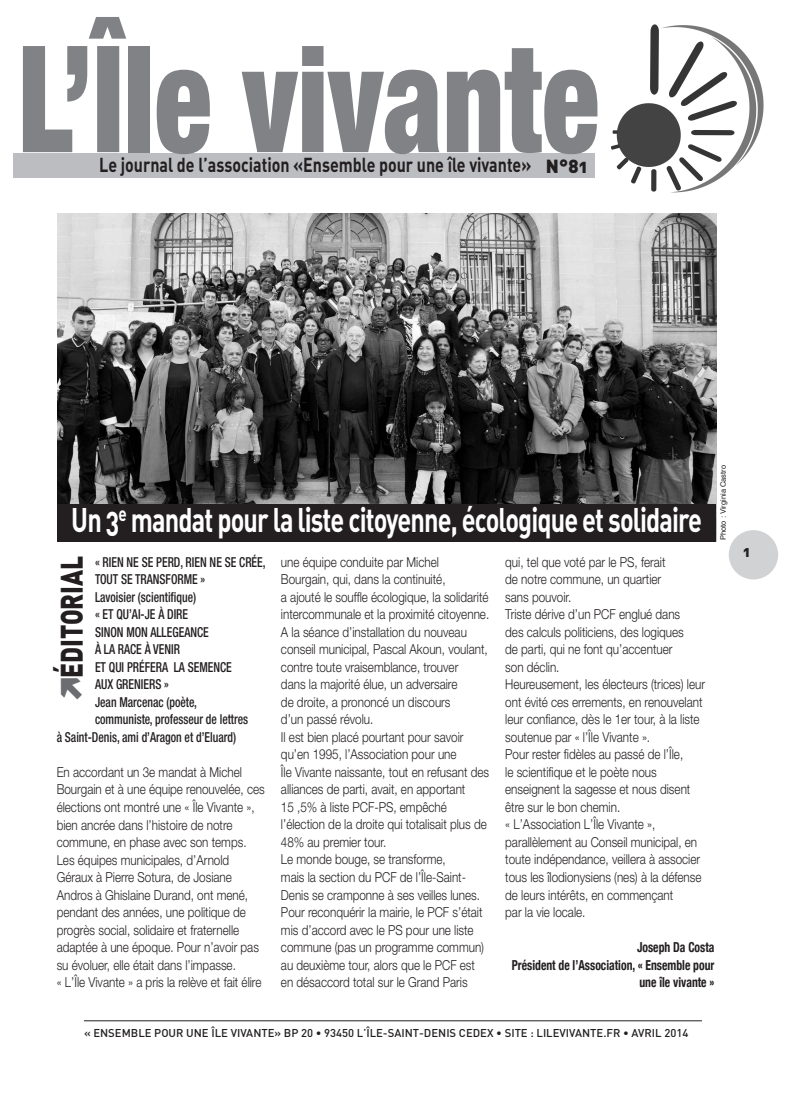
<style>
.page{position:relative;width:787px;height:1095px;background:#fff}
.page>*{position:absolute;margin:0;border:0;box-sizing:border-box;transform-origin:0 0}
.t1{font:900 condensed 148.5px "Helvetica Neue LT Std";color:#808285;scale:.8 1}
.t2{font:33.75px "DIN Bold Alternate";letter-spacing:-.035em;color:#fff;scale:.75 1}
.t3{font:30.75px "DIN Black Alternate";color:#231f20;scale:.8 1}
.t4{font:20px "DIN Bold Alternate";color:#231f20;scale:.8 1}
.t5{font:18.75px "DIN Black Alternate";color:#231f20}
.t6{font:15px "DIN Black Alternate";color:#231f20}
.t7{font:300 13.75px/17.5px "Helvetica Neue";color:#231f20;scale:.85 1}
.t8{font:500 condensed 13.75px "Helvetica Neue";color:#231f20;scale:.85 1}
.t9{font:700 condensed 13.75px/17.5px "Helvetica Neue";color:#231f20;text-align:right;scale:.85 1}
.t10{font:500 11.25px "DIN";color:#231f20}
.t11{font:7.5px "Helvetica";color:#231f20}
</style>
<div class="page">
<div style="left:728px;top:530px;width:50px;height:49px;background:#d1d2d4;border-radius:50%"></div>
<hr style="left:84px;top:1020px;width:618px;height:1px;background:#231f20">
<div style="left:13px;top:153px;width:581px;height:24px;background:#bcbdc0"></div>
<img style="left:57px;top:214px;width:659px;height:328px">
<div style="left:57px;top:504px;width:658px;height:38px;background:#231f20"></div>
<img style="left:611px;top:24px;width:153px;height:169px">
<h1 class="t1" style="left:18px;top:46px;width:728px">L’Île vivante</h1>
<h3 class="t4" style="left:99px;top:153px;width:541px">Le journal de l’association «Ensemble pour une île vivante»</h3>
<h3 class="t5" style="left:546px;top:155px;width:43px">N°81</h3>
<h2 class="t2" style="left:71px;top:500px;width:842px">Un 3<sup>e</sup> mandat pour la liste citoyenne, écologique et solidaire</h2>
<p class="t11" style="left:720px;top:540px;width:76px;rotate:-90deg">Photo : Virginia Castro</p>
<p class="t8" style="left:95px;top:557px;width:202px">« RIEN NE SE PERD, RIEN NE SE CRÉE,</p>
<p class="t8" style="left:95px;top:575px;width:131px">TOUT SE TRANSFORME »</p>
<p class="t8" style="left:95px;top:592px;width:120px">Lavoisier (scientifique)</p>
<p class="t8" style="left:95px;top:610px;width:111px">« ET QU’AI-JE À DIRE</p>
<p class="t8" style="left:95px;top:627px;width:135px">SINON MON ALLEGEANCE</p>
<p class="t8" style="left:95px;top:645px;width:101px">À LA RACE À VENIR</p>
<p class="t8" style="left:95px;top:662px;width:163px">ET QUI PRÉFERA LA SEMENCE</p>
<p class="t8" style="left:95px;top:680px;width:89px">AUX GRENIERS »</p>
<p class="t8" style="left:95px;top:697px;width:121px">Jean Marcenac (poète,</p>
<p class="t8" style="left:95px;top:715px;width:182px">communiste, professeur de lettres</p>
<p class="t8" style="left:57px;top:732px;width:212px">à Saint-Denis, ami d’Aragon et d’Eluard)</p>
<p class="t7" style="left:57px;top:765px;width:246px">En accordant un 3e mandat à Michel Bourgain et à une équipe renouvelée, ces élections ont montré une « Île Vivante », bien ancrée dans l’histoire de notre commune, en phase avec son temps.<br>Les équipes municipales, d’Arnold Géraux à Pierre Sotura, de Josiane Andros à Ghislaine Durand, ont mené, pendant des années, une politique de progrès social, solidaire et fraternelle adaptée à une époque. Pour n’avoir pas su évoluer, elle était dans l’impasse.<br>« L’Île Vivante » a pris la relève et fait élire</p>
<h3 class="t3" style="left:54px;top:678px;width:154px;rotate:-90deg">ÉDITORIAL</h3>
<p class="t7" style="left:281px;top:555px;width:246px">une équipe conduite par Michel Bourgain, qui, dans la continuité,<br>a ajouté le souffle écologique, la solidarité intercommunale et la proximité citoyenne.<br>A la séance d’installation du nouveau conseil municipal, Pascal Akoun, voulant, contre toute vraisemblance, trouver<br>dans la majorité élue, un adversaire<br>de droite, a prononcé un discours<br>d’un passé révolu.<br>Il est bien placé pourtant pour savoir qu’en 1995, l’Association pour une<br>Île Vivante naissante, tout en refusant des alliances de parti, avait, en apportant<br>15 ,5% à liste PCF-PS, empêché l’élection de la droite qui totalisait plus de 48% au premier tour.<br>Le monde bouge, se transforme,<br>mais la section du PCF de l’Île-Saint-Denis se cramponne à ses veilles lunes.<br>Pour reconquérir la mairie, le PCF s’était mis d’accord avec le PS pour une liste commune (pas un programme commun) au deuxième tour, alors que le PCF est en désaccord total sur le Grand Paris</p>
<p class="t7" style="left:505px;top:555px;width:237px">qui, tel que voté par le PS, ferait<br>de notre commune, un quartier<br>sans pouvoir.<br>Triste dérive d’un PCF englué dans<br>des calculs politiciens, des logiques<br>de parti, qui ne font qu’accentuer<br>son déclin.<br>Heureusement, les électeurs (trices) leur ont évité ces errements, en renouvelant leur confiance, dès le 1er tour, à la liste soutenue par « l’Île Vivante ».<br>Pour rester fidèles au passé de l’Île,<br>le scientifique et le poète nous enseignent la sagesse et nous disent être sur le bon chemin.<br>« L’Association L’Île Vivante », parallèlement au Conseil municipal, en toute indépendance, veillera à associer tous les îlodionysiens (nes) à la défense de leurs intérêts, en commençant<br>par la vie locale.</p>
<p class="t9" style="left:512px;top:938px;width:240px">Joseph Da Costa<br>Président de l’Association, « Ensemble pour une île vivante »</p>
<p class="t10" style="left:84px;top:1026px;width:606px">« ENSEMBLE POUR UNE ÎLE VIVANTE» BP 20 • 93450 L’ÎLE-SAINT-DENIS CEDEX • SITE : LILEVIVANTE.FR • AVRIL 2014</p>
<p class="t6" style="left:743px;top:543px;width:9px">1</p>
</div>
